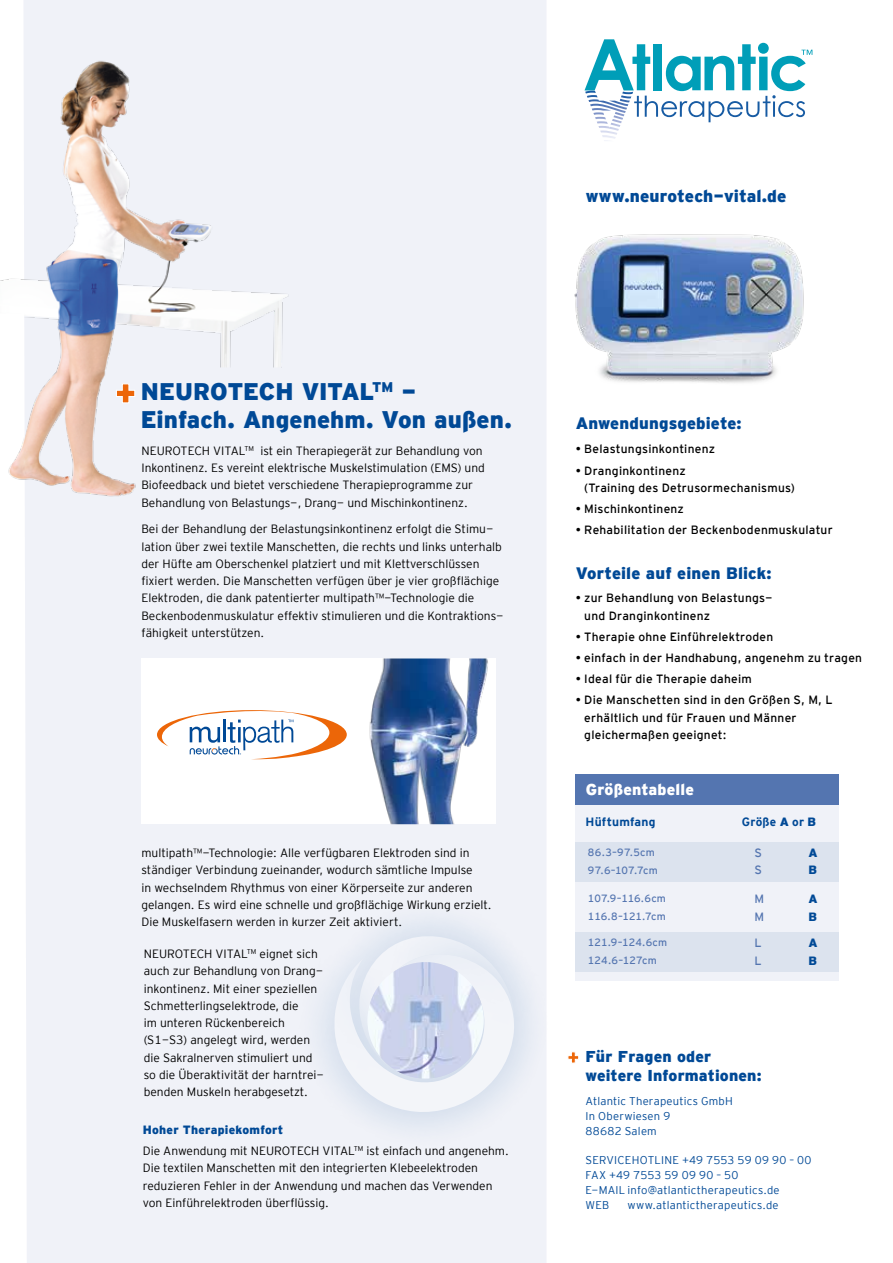
<style>
.page{position:relative;width:893px;height:1263px;background:#fff}
.page>*{position:absolute;margin:0;border:0;box-sizing:border-box;transform-origin:0 0}
.t1{font:900 24px/28.5px "Interstate Mono";color:#004996}
.t2{font:900 17.1px "Interstate Mono";letter-spacing:.005em;color:#004996}
.t3{font:900 16.5px "Interstate Mono";letter-spacing:.01em;color:#004996}
.t4{font:900 15.75px/18.9px "Interstate Mono";letter-spacing:.01em;color:#004996}
.t5{font:900 15.75px "Interstate Mono";letter-spacing:.01em;color:#fff}
.t6{font:12px/17.2px "Interstate Mono Lgt";color:#000}
.t7{font:12px/17.2px "Interstate Mono";letter-spacing:.02em;color:#000}
.t8{font:900 12px "Interstate Mono";letter-spacing:.02em;color:#004996}
.t9{font:700 12px "Interstate Mono";letter-spacing:.02em;color:#004996}
.t10{font:12px "Interstate Mono";color:#5475b0}
.t11{font:11.25px/15px "Interstate Mono Lgt";letter-spacing:.02em;color:#004996}
.t12{font:10.5px "Interstate Mono";letter-spacing:.015em;color:#5475b0}
.t13{font:10.5px "Interstate Mono";letter-spacing:-.005em;color:#5475b0}
.s1{font-weight:900}
</style>
<div class="page">
<div style="left:24px;top:0;width:522px;height:1263px;background:#f0f2f8"></div>
<img style="left:544px;top:204px;width:260px;height:225px">
<img style="left:0;top:50px;width:290px;height:451px">
<div style="left:141px;top:658px;width:355px;height:166px;background:#fff"></div>
<img style="left:369px;top:658px;width:119px;height:166px">
<svg style="left:157px;top:710px;width:190px;height:49px"></svg>
<svg style="left:292px;top:865px;width:284px;height:8px;fill:#f0f2f8"></svg>
<svg style="left:259px;top:873px;width:320px;height:315px;fill:#f0f2f8"></svg>
<svg style="left:332px;top:935px;width:187px;height:179px"></svg>
<svg style="left:367px;top:962px;width:117px;height:116px;background:#cdd5eb"></svg>
<div style="left:576px;top:774px;width:263px;height:31px;background:#5475b0"></div>
<div style="left:576px;top:805px;width:263px;height:176px;background:#f0f2f8"></div>
<div style="left:576px;top:932px;width:263px;height:40px;background:#dce3ee"></div>
<div style="left:576px;top:842px;width:263px;height:40px;background:#dce3ee"></div>
<svg style="left:584px;top:39px;width:228px;height:83px"></svg>
<img style="left:585px;top:91px;width:48px;height:40px">
<h2 class="t2" style="left:586px;top:186px;width:202px">www.neurotech-vital.de</h2>
<h1 class="t1" style="left:141px;top:377px;width:372px">NEUROTECH VITAL<sup>TM</sup> -<br>Einfach. Angenehm. Von außen.</h1>
<p class="t6" style="left:141px;top:442px;width:345px">NEUROTECH VITAL<sup>TM</sup> ist ein Therapiegerät zur Behandlung von Inkontinenz. Es vereint elektrische Muskelstimulation (EMS) und Biofeedback und bietet verschiedene Therapieprogramme zur Behandlung von Belastungs-, Drang- und Mischinkontinenz.</p>
<p class="t6" style="left:141px;top:520px;width:364px">Bei der Behandlung der Belastungsinkontinenz erfolgt die Stimu&shy;lation über zwei textile Manschetten, die rechts und links unterhalb der Hüfte am Oberschenkel platziert und mit Klettverschlüssen fixiert werden. Die Manschetten verfügen über je vier großflächige Elektroden, die dank patentierter multipath™-Technologie die Beckenbodenmuskulatur effektiv stimulieren und die Kontraktions&shy;fähigkeit unterstützen.</p>
<p class="t6" style="left:141px;top:844px;width:352px">multipath™-Technologie: Alle verfügbaren Elektroden sind in ständiger Verbindung zueinander, wodurch sämtliche Impulse<br>in wechselndem Rhythmus von einer Körperseite zur anderen gelangen. Es wird eine schnelle und großflächige Wirkung erzielt.<br>Die Muskelfasern werden in kurzer Zeit aktiviert.</p>
<p class="t6" style="left:144px;top:945px;width:182px">NEUROTECH VITAL<sup>TM</sup> eignet sich auch zur Behandlung von Drang&shy;inkontinenz. Mit einer speziellen<br>Schmetterlingselektrode, die<br>im unteren Rückenbereich (S1-S3) angelegt wird, werden die Sakralnerven stimuliert und so die Überaktivität der harntrei&shy;benden Muskeln herabgesetzt.</p>
<p class="t8" style="left:143px;top:1122px;width:142px">Hoher Therapiekomfort</p>
<p class="t6" style="left:143px;top:1142px;width:368px">Die Anwendung mit NEUROTECH VITAL<sup>TM</sup> ist einfach und angenehm.<br>Die textilen Manschetten mit den integrierten Klebeelektroden reduzieren Fehler in der Anwendung und machen das Verwenden von Einführelektroden überflüssig.</p>
<h3 class="t3" style="left:576px;top:414px;width:167px">Anwendungsgebiete:</h3>
<p class="t7" style="left:576px;top:440px;width:141px">• Belastungsinkontinenz</p>
<p class="t7" style="left:584px;top:462px;width:212px;text-indent:-9px">• Dranginkontinenz<br>(Training des Detrusormechanismus)</p>
<p class="t7" style="left:576px;top:500px;width:110px">• Mischinkontinenz</p>
<p class="t7" style="left:576px;top:521px;width:258px">• Rehabilitation der Beckenbodenmuskulatur</p>
<h3 class="t3" style="left:576px;top:563px;width:197px">Vorteile auf einen Blick:</h3>
<p class="t7" style="left:584px;top:589px;width:190px;text-indent:-9px">• zur Behandlung von Belastungs&shy;und Dranginkontinenz</p>
<p class="t7" style="left:576px;top:628px;width:199px">• Therapie ohne Einführelektroden</p>
<p class="t7" style="left:576px;top:649px;width:288px">• einfach in der Handhabung, angenehm zu tragen</p>
<p class="t7" style="left:576px;top:670px;width:178px">• Ideal für die Therapie daheim</p>
<p class="t7" style="left:584px;top:691px;width:250px;text-indent:-9px">• Die Manschetten sind in den Größen S, M, L erhältlich und für Frauen und Männer gleichermaßen geeignet:</p>
<h3 class="t5" style="left:586px;top:781px;width:110px">Größentabelle</h3>
<p class="t9" style="left:585px;top:815px;width:72px">Hüftumfang</p>
<p class="t9" style="left:742px;top:815px;width:76px">Größe <span class="s1">A</span> or <span class="s1">B</span></p>
<p class="t12" style="left:588px;top:846px;width:68px">86.3–97.5cm</p>
<p class="t12" style="left:588px;top:892px;width:80px">107.9–116.6cm</p>
<p class="t12" style="left:588px;top:937px;width:81px">121.9–124.6cm</p>
<p class="t10" style="left:754px;top:846px;width:9px">S</p>
<p class="t8" style="left:808px;top:846px;width:11px">A</p>
<p class="t10" style="left:754px;top:892px;width:11px">M</p>
<p class="t8" style="left:808px;top:892px;width:11px">A</p>
<p class="t10" style="left:754px;top:936px;width:9px">L</p>
<p class="t8" style="left:808px;top:936px;width:11px">A</p>
<p class="t10" style="left:754px;top:863px;width:9px">S</p>
<p class="t8" style="left:808px;top:863px;width:10px">B</p>
<p class="t10" style="left:754px;top:910px;width:11px">M</p>
<p class="t8" style="left:808px;top:910px;width:10px">B</p>
<p class="t10" style="left:754px;top:954px;width:9px">L</p>
<p class="t8" style="left:808px;top:954px;width:10px">B</p>
<p class="t12" style="left:588px;top:865px;width:71px">97.6–107.7cm</p>
<p class="t13" style="left:588px;top:910px;width:79px">116.8–121.7cm</p>
<p class="t12" style="left:588px;top:954px;width:70px">124.6–127cm</p>
<h3 class="t4" style="left:585px;top:1047px;width:178px">Für Fragen oder weitere Informationen:</h3>
<p class="t11" style="left:585px;top:1094px;width:149px">Atlantic Therapeutics GmbH<br>In Oberwiesen 9<br>88682 Salem</p>
<p class="t11" style="left:585px;top:1152px;width:228px">SERVICEHOTLINE +49 7553 59 09 90 – 00<br>FAX +49 7553 59 09 90 – 50<br>E-MAIL info@atlantictherapeutics.de<br>WEB</p>
<p class="t11" style="left:627px;top:1197px;width:153px">www.atlantictherapeutics.de</p>
</div>
